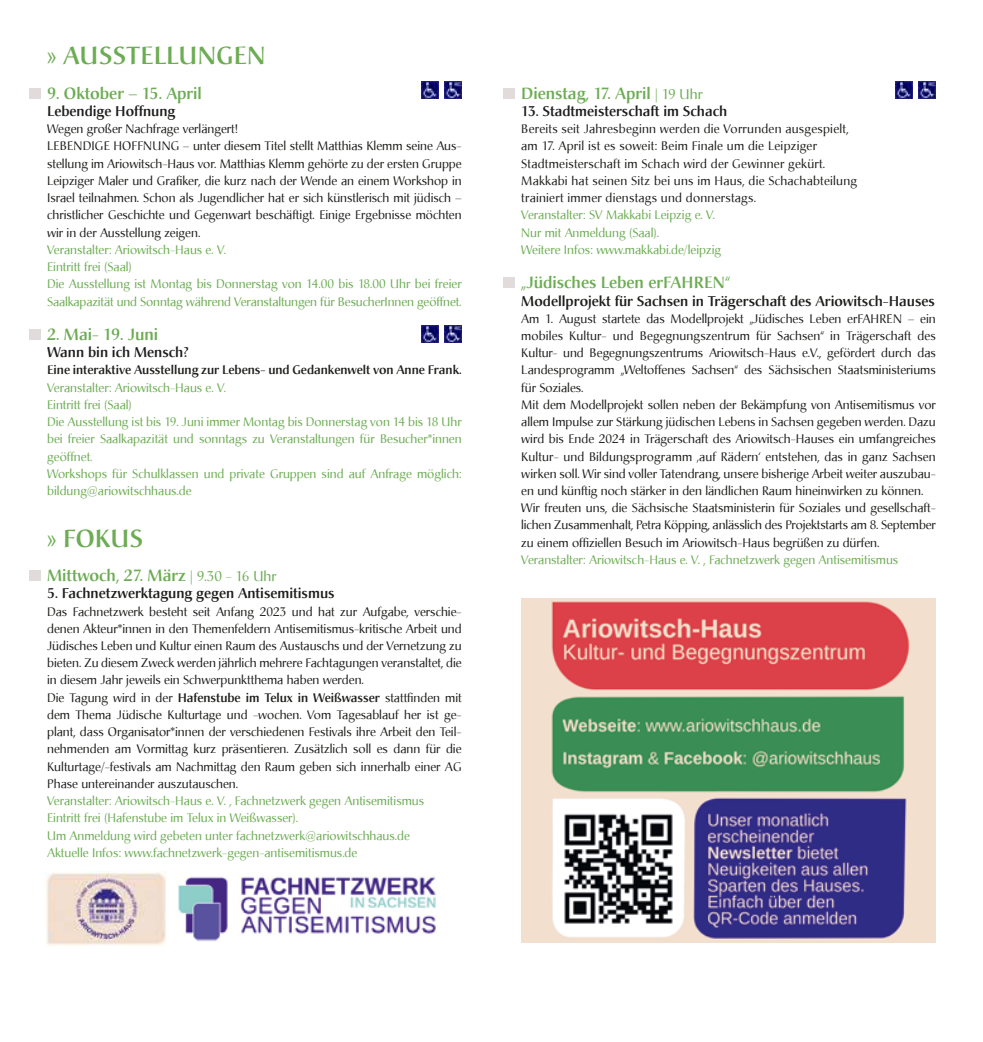
<style>
.page{position:relative;width:983px;height:1042px;background:#fff}
.page>*{position:absolute;margin:0;border:0;box-sizing:border-box;transform-origin:0 0}
.t1{font:500 24.5px "Christiana";letter-spacing:.015em;color:#6cac53}
.t2{font:500 16.1px "Christiana";color:#6cac53}
.t3{font:500 14px "Christiana";color:#1d1d1b}
.t4{font:12.25px/17.2px "Christiana";color:#1d1d1b}
.t5{font:12.25px/17.2px "Christiana";color:#6cac53}
.t6{font:12.25px/17.2px "Christiana";letter-spacing:.02em;color:#1d1d1b}
.t7{font:500 12.25px "Christiana";color:#1d1d1b}
.s1{font-weight:400;font-size:14px}
.s2{font-weight:500}
</style>
<div class="page">
<div style="left:30px;top:88px;width:11px;height:11px;background:#e1dcdb"></div>
<div style="left:30px;top:329px;width:11px;height:11px;background:#e1dcdb"></div>
<img style="left:421px;top:82px;width:17px;height:17px">
<img style="left:444px;top:82px;width:17px;height:17px">
<img style="left:421px;top:325px;width:17px;height:17px">
<img style="left:444px;top:325px;width:17px;height:17px">
<div style="left:30px;top:570px;width:11px;height:11px;background:#e1dcdb"></div>
<div style="left:503px;top:88px;width:11px;height:11px;background:#e1dcdb"></div>
<div style="left:503px;top:278px;width:11px;height:10px;background:#e1dcdb"></div>
<img style="left:895px;top:82px;width:17px;height:17px">
<img style="left:918px;top:82px;width:17px;height:17px">
<img style="left:45px;top:871px;width:121px;height:75px">
<img style="left:178px;top:877px;width:258px;height:65px">
<img style="left:521px;top:598px;width:414px;height:344px">
<h1 class="t1" style="left:47px;top:40px;width:220px">» AUSSTELLUNGEN</h1>
<h2 class="t2" style="left:47px;top:83px;width:156px">9. Oktober – 15. April</h2>
<p class="t3" style="left:47px;top:102px;width:130px">Lebendige Hoffnung</p>
<p class="t4" style="left:47px;top:121px;width:416px">Wegen großer Nachfrage verlängert!<br>LEBENDIGE HOFFNUNG – unter diesem Titel stellt Matthias Klemm seine Aus&shy;stellung im Ariowitsch-Haus vor. Matthias Klemm gehörte zu der ersten Gruppe Leipziger Maler und Grafiker, die kurz nach der Wende an einem Workshop in Israel teilnahmen. Schon als Jugendlicher hat er sich künstlerisch mit jüdisch – christlicher Geschichte und Gegenwart beschäftigt. Einige Ergebnisse möchten wir in der Ausstellung zeigen.</p>
<p class="t5" style="left:47px;top:241px;width:416px">Veranstalter: Ariowitsch-Haus e. V.<br>Eintritt frei (Saal)<br>Die Ausstellung ist Montag bis Donnerstag von 14.00 bis 18.00 Uhr bei freier Saalkapazität und Sonntag während Veranstaltungen für BesucherInnen geöffnet.</p>
<h2 class="t2" style="left:47px;top:324px;width:113px">2. Mai- 19. Juni</h2>
<p class="t3" style="left:47px;top:343px;width:143px">Wann bin ich Mensch?</p>
<p class="t7" style="left:47px;top:362px;width:416px">Eine interaktive Ausstellung zur Lebens- und Gedankenwelt von Anne Frank.</p>
<p class="t5" style="left:47px;top:379px;width:416px">Veranstalter: Ariowitsch-Haus e. V.<br>Eintritt frei (Saal)<br>Die Ausstellung ist bis 19. Juni immer Montag bis Donnerstag von 14 bis 18 Uhr bei freier Saalkapazität und sonntags zu Veranstaltungen für Besucher*innen geöffnet.<br>Workshops für Schulklassen und private Gruppen sind auf Anfrage möglich: bildung@ariowitschhaus.de</p>
<h1 class="t1" style="left:47px;top:523px;width:97px">» FOKUS</h1>
<h2 class="t2" style="left:47px;top:565px;width:231px">Mittwoch, 27. März <span class="s1">| 9.30 - 16 Uhr</span></h2>
<p class="t3" style="left:47px;top:584px;width:289px">5. Fachnetzwerktagung gegen Antisemitismus</p>
<p class="t4" style="left:47px;top:603px;width:416px">Das Fachnetzwerk besteht seit Anfang 2023 und hat zur Aufgabe, verschie&shy;denen Akteur*innen in den Themenfeldern Antisemitismus-kritische Arbeit und Jüdisches Leben und Kultur einen Raum des Austauschs und der Vernetzung zu bieten. Zu diesem Zweck werden jährlich mehrere Fachtagungen veranstaltet, die in diesem Jahr jeweils ein Schwerpunktthema haben werden.<br>Die Tagung wird in der <span class="s2">Hafenstube im Telux in Weißwasser</span> stattfinden mit dem Thema Jüdische Kulturtage und -wochen. Vom Tagesablauf her ist ge&shy;plant, dass Organisator*innen der verschiedenen Festivals ihre Arbeit den Teil&shy;nehmenden am Vormittag kurz präsentieren. Zusätzlich soll es dann für die Kulturtage/-festivals am Nachmittag den Raum geben sich innerhalb einer AG Phase untereinander auszutauschen.</p>
<p class="t5" style="left:47px;top:792px;width:378px">Veranstalter: Ariowitsch-Haus e. V. , Fachnetzwerk gegen Antisemitismus Eintritt frei (Hafenstube im Telux in Weißwasser).<br>Um Anmeldung wird gebeten unter fachnetzwerk@ariowitschhaus.de Aktuelle Infos: www.fachnetzwerk-gegen-antisemitismus.de</p>
<h2 class="t2" style="left:521px;top:83px;width:183px">Dienstag, 17. April <span class="s1">| 19 Uhr</span></h2>
<p class="t3" style="left:521px;top:102px;width:207px">13. Stadtmeisterschaft im Schach</p>
<p class="t6" style="left:521px;top:121px;width:337px">Bereits seit Jahresbeginn werden die Vorrunden ausgespielt, am 17. April ist es soweit: Beim Finale um die Leipziger Stadtmeisterschaft im Schach wird der Gewinner gekürt.<br>Makkabi hat seinen Sitz bei uns im Haus, die Schachabteilung trainiert immer dienstags und donnerstags.</p>
<p class="t5" style="left:521px;top:207px;width:201px">Veranstalter: SV Makkabi Leipzig e. V.<br>Nur mit Anmeldung (Saal).<br>Weitere Infos: www.makkabi.de/leipzig</p>
<h2 class="t2" style="left:521px;top:272px;width:210px">„Jüdisches Leben erFAHREN“</h2>
<p class="t3" style="left:521px;top:292px;width:415px">Modellprojekt für Sachsen in Trägerschaft des Ariowitsch-Hauses</p>
<p class="t4" style="left:521px;top:310px;width:416px">Am 1. August startete das Modellprojekt „Jüdisches Leben erFAHREN – ein mobiles Kultur- und Begegnungszentrum für Sachsen“ in Trägerschaft des Kultur- und Begegnungszentrums Ariowitsch-Haus e.V., gefördert durch das Landesprogramm „Weltoffenes Sachsen“ des Sächsischen Staatsministeriums für Soziales.<br>Mit dem Modellprojekt sollen neben der Bekämpfung von Antisemitismus vor allem Impulse zur Stärkung jüdischen Lebens in Sachsen gegeben werden. Dazu wird bis Ende 2024 in Trägerschaft des Ariowitsch-Hauses ein umfangreiches Kultur- und Bildungsprogramm ‚auf Rädern‘ entstehen, das in ganz Sachsen wirken soll. Wir sind voller Tatendrang, unsere bisherige Arbeit weiter auszubau&shy;en und künftig noch stärker in den ländlichen Raum hineinwirken zu können.<br>Wir freuten uns, die Sächsische Staatsministerin für Soziales und gesellschaft&shy;lichen Zusammenhalt, Petra Köpping, anlässlich des Projektstarts am 8. September zu einem offiziellen Besuch im Ariowitsch-Haus begrüßen zu dürfen.</p>
<p class="t5" style="left:521px;top:551px;width:378px">Veranstalter: Ariowitsch-Haus e. V. , Fachnetzwerk gegen Antisemitismus</p>
</div>
